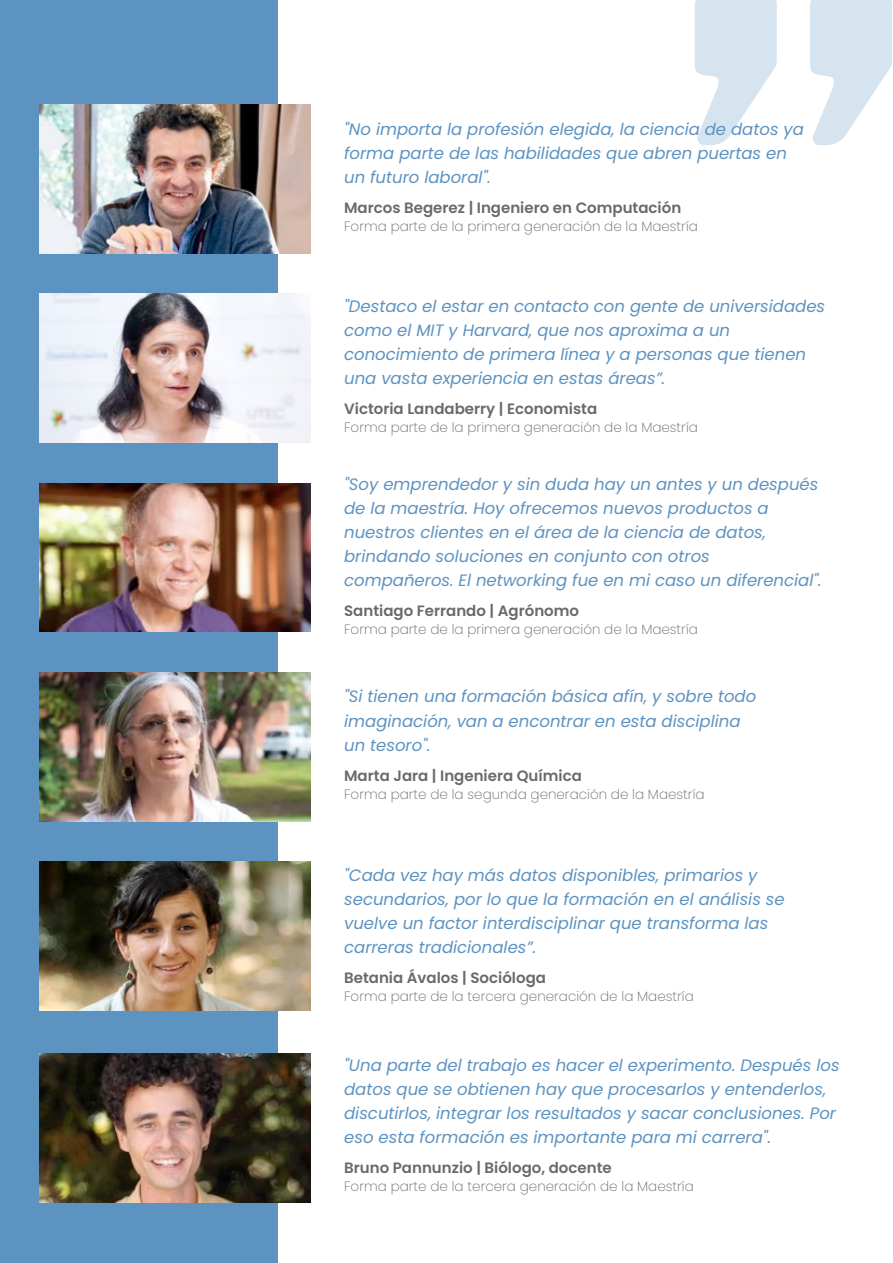
<style>
.page{position:relative;width:893px;height:1263px;background:#fff}
.page>*{position:absolute;margin:0;border:0;box-sizing:border-box;transform-origin:0 0}
.t1{font:italic 16.5px/24px "Poppins";color:#5d93c1}
.t2{font:600 15px "Poppins";color:#6a6a69}
.t3{font:200 13.5px "Poppins";color:#6a6a69}
</style>
<div class="page">
<div style="left:0;top:0;width:277px;height:1263px;background:#5d93c1"></div>
<img style="left:40px;top:104px;width:271px;height:149px">
<img style="left:40px;top:294px;width:271px;height:148px">
<img style="left:40px;top:483px;width:271px;height:149px">
<img style="left:40px;top:672px;width:271px;height:149px">
<img style="left:40px;top:862px;width:271px;height:148px">
<img style="left:40px;top:1054px;width:271px;height:148px">
<svg style="left:695px;top:0;width:197px;height:145px"></svg>
<p class="t1" style="left:344px;top:117px;width:461px">"No importa la profesión elegida, la ciencia de datos ya forma parte de las habilidades que abren puertas en un futuro laboral".</p>
<p class="t2" style="left:344px;top:199px;width:339px">Marcos Begerez | Ingeniero en Computación</p>
<p class="t3" style="left:344px;top:218px;width:355px">Forma parte de la primera generación de la Maestría</p>
<p class="t1" style="left:344px;top:295px;width:483px">"Destaco el estar en contacto con gente de universidades como el MIT y Harvard, que nos aproxima a un conocimiento de primera línea y a personas que tienen una vasta experiencia en estas áreas”.</p>
<p class="t2" style="left:344px;top:400px;width:255px">Victoria Landaberry | Economista</p>
<p class="t3" style="left:344px;top:420px;width:355px">Forma parte de la primera generación de la Maestría</p>
<p class="t1" style="left:344px;top:472px;width:479px">"Soy emprendedor y sin duda hay un antes y un después de la maestría. Hoy ofrecemos nuevos productos a nuestros clientes en el área de la ciencia de datos, brindando soluciones en conjunto con otros compañeros. El networking fue en mi caso un diferencial".</p>
<p class="t2" style="left:344px;top:602px;width:236px">Santiago Ferrando | Agrónomo</p>
<p class="t3" style="left:344px;top:621px;width:355px">Forma parte de la primera generación de la Maestría</p>
<p class="t1" style="left:344px;top:685px;width:414px">"Si tienen una formación básica afín, y sobre todo imaginación, van a encontrar en esta disciplina un tesoro".</p>
<p class="t2" style="left:344px;top:766px;width:239px">Marta Jara | Ingeniera Química</p>
<p class="t3" style="left:344px;top:786px;width:362px">Forma parte de la segunda generación de la Maestría</p>
<p class="t1" style="left:344px;top:863px;width:442px">"Cada vez hay más datos disponibles, primarios y secundarios, por lo que la formación en el análisis se vuelve un factor interdisciplinar que transforma las carreras tradicionales”.</p>
<p class="t2" style="left:344px;top:969px;width:203px">Betania Ávalos | Socióloga</p>
<p class="t3" style="left:344px;top:988px;width:351px">Forma parte de la tercera generación de la Maestría</p>
<p class="t1" style="left:344px;top:1053px;width:497px">"Una parte del trabajo es hacer el experimento. Después los datos que se obtienen hay que procesarlos y entenderlos, discutirlos, integrar los resultados y sacar conclusiones. Por eso esta formación es importante para mi carrera".</p>
<p class="t2" style="left:344px;top:1159px;width:269px">Bruno Pannunzio | Biólogo, docente</p>
<p class="t3" style="left:344px;top:1179px;width:351px">Forma parte de la tercera generación de la Maestría</p>
</div>
